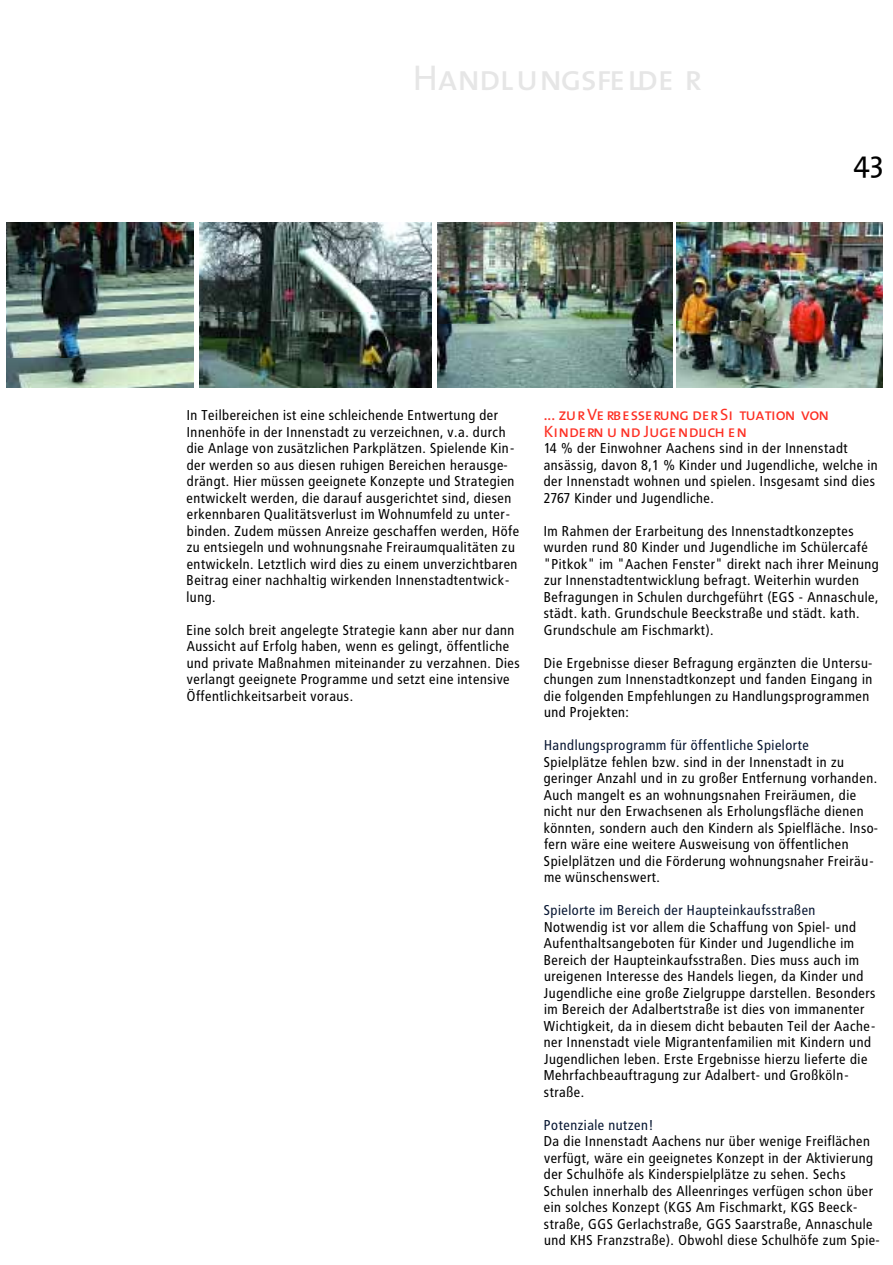
<style>
.page{position:relative;width:893px;height:1265px;background:#fff}
.page>*{position:absolute;margin:0;border:0;box-sizing:border-box;transform-origin:0 0}
.t1{font:36px "The Mix Caps";color:#e6e6e6}
.t2{font:30px "The Mix";color:#000}
.t3{font:16.5px/16.5px "The Mix Caps";color:#fd3024}
.t4{font:14.25px/16.5px "Transit";color:#000}
.t5{font:14.25px "Transit";color:#071632}
</style>
<div class="page">
<img style="left:7px;top:222px;width:187px;height:165px">
<img style="left:199px;top:222px;width:233px;height:165px">
<img style="left:437px;top:222px;width:235px;height:165px">
<img style="left:676px;top:222px;width:206px;height:165px">
<h1 class="t1" style="left:412px;top:63px;width:287px">Handl ungsfelde r</h1>
<h2 class="t2" style="left:853px;top:149px;width:32px">43</h2>
<p class="t4" style="left:186px;top:408px;width:334px">In Teilbereichen ist eine schleichende Entwertung der Innenhöfe in der Innenstadt zu verzeichnen, v.a. durch die Anlage von zusätzlichen Parkplätzen. Spielende Kin&shy;der werden so aus diesen ruhigen Bereichen herausge&shy;drängt. Hier müssen geeignete Konzepte und Strategien entwickelt werden, die darauf ausgerichtet sind, diesen erkennbaren Qualitätsverlust im Wohnumfeld zu unter&shy;binden. Zudem müssen Anreize geschaffen werden, Höfe zu entsiegeln und wohnungsnahe Freiraumqualitäten zu entwickeln. Letztlich wird dies zu einem unverzichtbaren Beitrag einer nachhaltig wirkenden Innenstadtentwick&shy;lung.</p>
<p class="t4" style="left:186px;top:622px;width:335px">Eine solch breit angelegte Strategie kann aber nur dann Aussicht auf Erfolg haben, wenn es gelingt, öffentliche und private Maßnahmen miteinander zu verzahnen. Dies verlangt geeignete Programme und setzt eine intensive Öffentlichkeitsarbeit voraus.</p>
<p class="t3" style="left:543px;top:408px;width:286px">... zur Verbesserung der Si tuation von<br>Kindern u nd Jugendlich en</p>
<p class="t4" style="left:543px;top:441px;width:336px">14 % der Einwohner Aachens sind in der Innenstadt ansässig, davon 8,1 % Kinder und Jugendliche, welche in der Innenstadt wohnen und spielen. Insgesamt sind dies 2767 Kinder und Jugendliche.</p>
<p class="t4" style="left:543px;top:523px;width:337px">Im Rahmen der Erarbeitung des Innenstadtkonzeptes wurden rund 80 Kinder und Jugendliche im Schülercafé "Pitkok" im "Aachen Fenster" direkt nach ihrer Meinung zur Innenstadtentwicklung befragt. Weiterhin wurden Befragungen in Schulen durchgeführt (EGS - Annaschule, städt. kath. Grundschule Beeckstraße und städt. kath.<br>Grundschule am Fischmarkt).</p>
<p class="t4" style="left:543px;top:655px;width:330px">Die Ergebnisse dieser Befragung ergänzten die Untersu&shy;chungen zum Innenstadtkonzept und fanden Eingang in die folgenden Empfehlungen zu Handlungsprogrammen und Projekten:</p>
<p class="t5" style="left:544px;top:739px;width:267px">Handlungsprogramm für öffentliche Spielorte</p>
<p class="t4" style="left:543px;top:754px;width:336px">Spielplätze fehlen bzw. sind in der Innenstadt in zu geringer Anzahl und in zu großer Entfernung vorhanden.<br>Auch mangelt es an wohnungsnahen Freiräumen, die nicht nur den Erwachsenen als Erholungsfläche dienen könnten, sondern auch den Kindern als Spielfläche. Inso&shy;fern wäre eine weitere Ausweisung von öffentlichen Spielplätzen und die Förderung wohnungsnaher Freiräu&shy;me wünschenswert.</p>
<p class="t5" style="left:543px;top:904px;width:274px">Spielorte im Bereich der Haupteinkaufsstraßen</p>
<p class="t4" style="left:543px;top:919px;width:334px">Notwendig ist vor allem die Schaffung von Spiel- und Aufenthaltsangeboten für Kinder und Jugendliche im Bereich der Haupteinkaufsstraßen. Dies muss auch im ureigenen Interesse des Handels liegen, da Kinder und Jugendliche eine große Zielgruppe darstellen. Besonders im Bereich der Adalbertstraße ist dies von immanenter Wichtigkeit, da in diesem dicht bebauten Teil der Aache&shy;ner Innenstadt viele Migrantenfamilien mit Kindern und Jugendlichen leben. Erste Ergebnisse hierzu lieferte die Mehrfachbeauftragung zur Adalbert- und Großköln&shy;straße.</p>
<p class="t5" style="left:544px;top:1118px;width:112px">Potenziale nutzen!</p>
<p class="t4" style="left:543px;top:1134px;width:338px">Da die Innenstadt Aachens nur über wenige Freiflächen verfügt, wäre ein geeignetes Konzept in der Aktivierung der Schulhöfe als Kinderspielplätze zu sehen. Sechs Schulen innerhalb des Alleenringes verfügen schon über ein solches Konzept (KGS Am Fischmarkt, KGS Beeck&shy;straße, GGS Gerlachstraße, GGS Saarstraße, Annaschule und KHS Franzstraße). Obwohl diese Schulhöfe zum Spie-</p>
</div>
